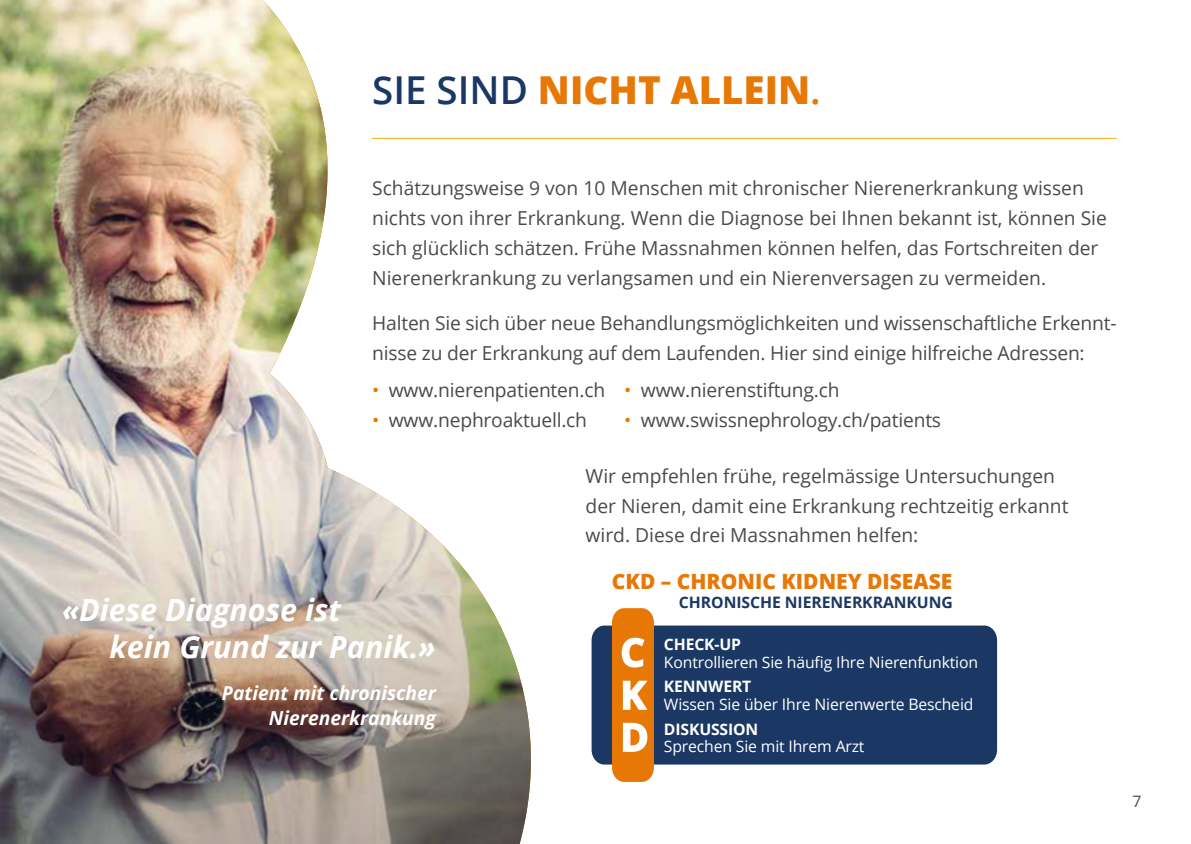
<style>
.page{position:relative;width:1191px;height:844px;background:#fff}
.page>*{position:absolute;margin:0;border:0;box-sizing:border-box;transform-origin:0 0}
.t1{font:800 38.5px "Open Sans";color:#e87806}
.t2{font:italic 700 30.45px/36.9px "Open Sans";color:#fff}
.t3{font:800 21px "Open Sans";color:#e87806}
.t4{font:19.25px/29.8px "Open Sans";color:#4a4a49}
.t5{font:italic 700 19.25px/24.5px "Open Sans";color:#fff;text-align:right}
.t6{font:15.75px "Open Sans";letter-spacing:-.01em;color:#fff}
.t7{font:700 15.75px "Open Sans";letter-spacing:-.01em;color:#fff}
.t8{font:700 15.75px "Open Sans";letter-spacing:-.005em;color:#1a3863}
.t9{font:15.75px "Open Sans";color:#4a4a49}
.s1{font-weight:600;color:#1a3863}
.s2{font-weight:600}
.s3{color:#e87806}
</style>
<div class="page">
<img style="left:0;top:0;width:625px;height:843px">
<hr style="left:372px;top:138px;width:744px;height:1px;background:#f8ab08">
<div style="left:591px;top:625px;width:406px;height:139px;background:#1a3863"></div>
<svg style="left:612px;top:608px;width:42px;height:173px"></svg>
<h1 class="t1" style="left:372px;top:61px;width:450px"><span class="s1">SIE SIND</span> NICHT ALLEIN<span class="s2">.</span></h1>
<p class="t4" style="left:372px;top:173px;width:736px">Schätzungsweise 9 von 10 Menschen mit chronischer Nierenerkrankung wissen nichts von ihrer Erkrankung. Wenn die Diagnose bei Ihnen bekannt ist, können Sie sich glücklich schätzen. Frühe Massnahmen können helfen, das Fortschreiten der Nierenerkrankung zu verlangsamen und ein Nierenversagen zu vermeiden.</p>
<p class="t4" style="left:372px;top:307px;width:746px">Halten Sie sich über neue Behandlungsmöglichkeiten und wissenschaftliche Erkennt&shy;nisse zu der Erkrankung auf dem Laufenden. Hier sind einige hilfreiche Adressen:</p>
<p class="t4" style="left:372px;top:375px;width:469px"><span class="s3">•</span> www.nierenpatienten.ch <span class="s3">•</span> www.nierenstiftung.ch</p>
<p class="t4" style="left:372px;top:404px;width:216px"><span class="s3">•</span> www.nephroaktuell.ch</p>
<p class="t4" style="left:624px;top:404px;width:318px"><span class="s3">•</span> www.swissnephrology.ch/patients</p>
<h2 class="t2" style="left:110px;top:591px;width:327px;text-indent:-48px">«Diese Diagnose ist<br>kein Grund zur Panik.»</h2>
<p class="t5" style="left:222px;top:680px;width:215px">Patient mit chronischer<br>Nierenerkrankung</p>
<p class="t4" style="left:585px;top:460px;width:484px">Wir empfehlen frühe, regelmässige Untersuchungen der Nieren, damit eine Erkrankung rechtzeitig erkannt wird. Diese drei Massnahmen helfen:</p>
<p class="t3" style="left:612px;top:565px;width:342px">CKD – CHRONIC KIDNEY DISEASE</p>
<p class="t8" style="left:679px;top:591px;width:275px">CHRONISCHE NIERENERKRANKUNG</p>
<p class="t7" style="left:664px;top:633px;width:79px">CHECK-UP</p>
<p class="t6" style="left:664px;top:650px;width:315px">Kontrollieren Sie häufig Ihre Nierenfunktion</p>
<p class="t7" style="left:664px;top:675px;width:89px">KENNWERT</p>
<p class="t6" style="left:664px;top:693px;width:311px">Wissen Sie über Ihre Nierenwerte Bescheid</p>
<p class="t7" style="left:664px;top:717px;width:96px">DISKUSSION</p>
<p class="t6" style="left:664px;top:735px;width:202px">Sprechen Sie mit Ihrem Arzt</p>
<p class="t9" style="left:1132px;top:790px;width:11px">7</p>
</div>
